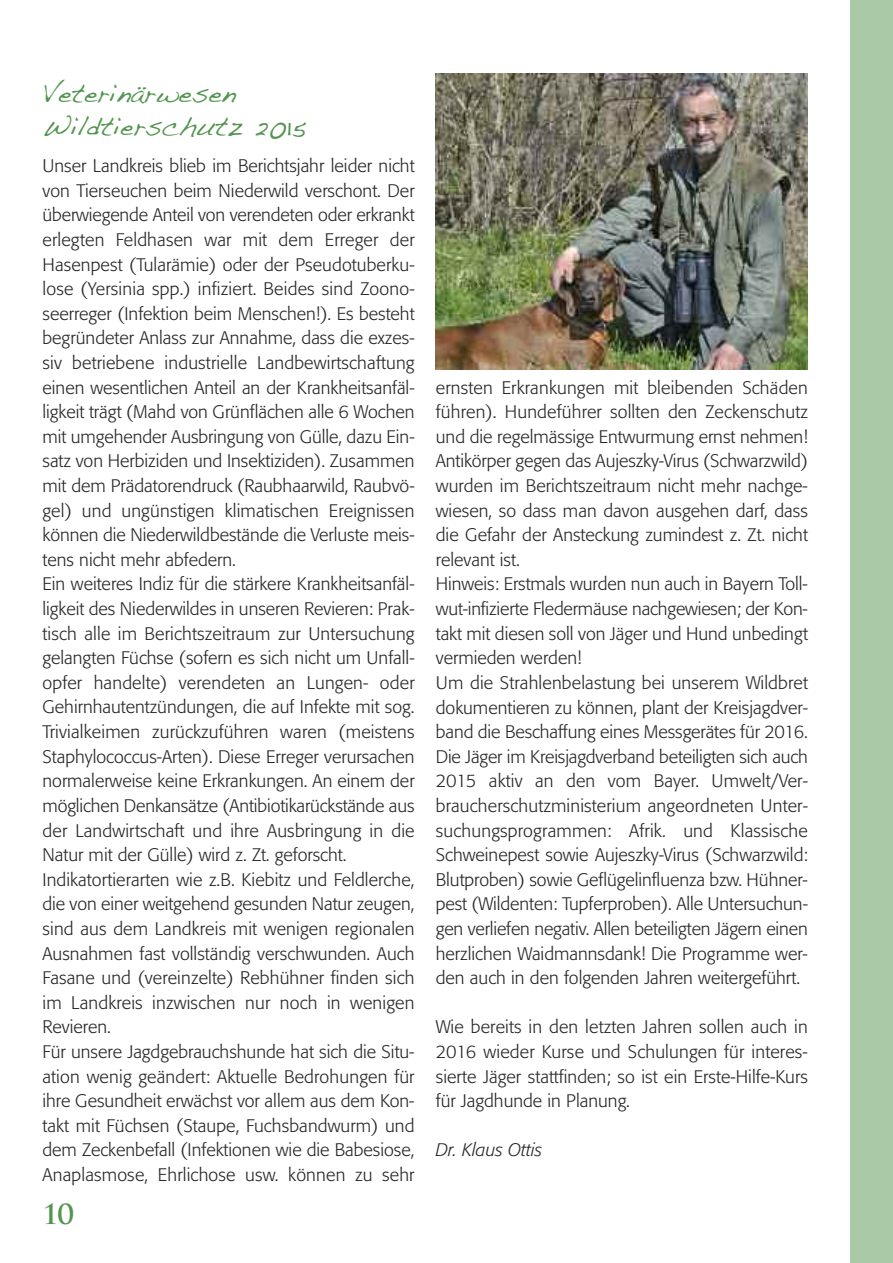
<style>
.page{position:relative;width:893px;height:1263px;background:#fff}
.page>*{position:absolute;margin:0;border:0;box-sizing:border-box;transform-origin:0 0}
.t1{font:27px/33px "Handwriting Dakota";color:#52954e}
.t2{font:700 27px "Trajan";color:#52954e}
.t3{font:300 18px/24.6px "Formata";color:#272627}
.t4{font:italic 300 18px "Formata";color:#272627}
</style>
<div class="page">
<img style="left:436px;top:74px;width:372px;height:295px">
<div style="left:850px;top:0;width:43px;height:1263px;background:#a9caa7"></div>
<h1 class="t1" style="left:43px;top:77px;width:265px">Veterinärwesen<br>Wildtierschutz 2015</h1>
<p class="t3" style="left:42px;top:155px;width:374px">Unser Landkreis blieb im Berichtsjahr leider nicht von Tierseuchen beim Niederwild verschont. Der überwiegende Anteil von verendeten oder erkrankt erlegten Feldhasen war mit dem Erreger der Hasenpest (Tularämie) oder der Pseudotuberku&shy;lose (Yersinia spp.) infiziert. Beides sind Zoono&shy;seerreger (Infektion beim Menschen!). Es besteht begründeter Anlass zur Annahme, dass die exzes&shy;siv betriebene industrielle Landbewirtschaftung einen wesentlichen Anteil an der Krankheitsanfäl&shy;ligkeit trägt (Mahd von Grünflächen alle 6 Wochen mit umgehender Ausbringung von Gülle, dazu Ein&shy;satz von Herbiziden und Insektiziden). Zusammen mit dem Prädatorendruck (Raubhaarwild, Raubvö&shy;gel) und ungünstigen klimatischen Ereignissen können die Niederwildbestände die Verluste meis&shy;tens nicht mehr abfedern.<br>Ein weiteres Indiz für die stärkere Krankheitsanfäl&shy;ligkeit des Niederwildes in unseren Revieren: Prak&shy;tisch alle im Berichtszeitraum zur Untersuchung gelangten Füchse (sofern es sich nicht um Unfall&shy;opfer handelte) verendeten an Lungen- oder Gehirnhautentzündungen, die auf Infekte mit sog.<br>Trivialkeimen zurückzuführen waren (meistens Staphylococcus-Arten). Diese Erreger verursachen normalerweise keine Erkrankungen. An einem der möglichen Denkansätze (Antibiotikarückstände aus der Landwirtschaft und ihre Ausbringung in die Natur mit der Gülle) wird z. Zt. geforscht.<br>Indikatortierarten wie z.B. Kiebitz und Feldlerche, die von einer weitgehend gesunden Natur zeugen, sind aus dem Landkreis mit wenigen regionalen Ausnahmen fast vollständig verschwunden. Auch Fasane und (vereinzelte) Rebhühner finden sich im Landkreis inzwischen nur noch in wenigen Revieren.<br>Für unsere Jagdgebrauchshunde hat sich die Situ&shy;ation wenig geändert: Aktuelle Bedrohungen für ihre Gesundheit erwächst vor allem aus dem Kon&shy;takt mit Füchsen (Staupe, Fuchsbandwurm) und dem Zeckenbefall (Infektionen wie die Babesiose, Anaplasmose, Ehrlichose usw. können zu sehr</p>
<h1 class="t2" style="left:44px;top:1199px;width:32px">10</h1>
<p class="t3" style="left:436px;top:376px;width:374px">ernsten Erkrankungen mit bleibenden Schäden führen). Hundeführer sollten den Zeckenschutz und die regelmässige Entwurmung ernst nehmen!<br>Antikörper gegen das Aujeszky-Virus (Schwarzwild) wurden im Berichtszeitraum nicht mehr nachge&shy;wiesen, so dass man davon ausgehen darf, dass die Gefahr der Ansteckung zumindest z. Zt. nicht relevant ist.<br>Hinweis: Erstmals wurden nun auch in Bayern Toll&shy;wut-infizierte Fledermäuse nachgewiesen; der Kon&shy;takt mit diesen soll von Jäger und Hund unbedingt vermieden werden!<br>Um die Strahlenbelastung bei unserem Wildbret dokumentieren zu können, plant der Kreisjagdver&shy;band die Beschaffung eines Messgerätes für 2016.<br>Die Jäger im Kreisjagdverband beteiligten sich auch 2015 aktiv an den vom Bayer. Umwelt/Ver&shy;braucherschutzministerium angeordneten Unter&shy;suchungsprogrammen: Afrik. und Klassische Schweinepest sowie Aujeszky-Virus (Schwarzwild:<br>Blutproben) sowie Geflügelinfluenza bzw. Hühner&shy;pest (Wildenten: Tupferproben). Alle Untersuchun&shy;gen verliefen negativ. Allen beteiligten Jägern einen herzlichen Waidmannsdank! Die Programme wer&shy;den auch in den folgenden Jahren weitergeführt.</p>
<p class="t3" style="left:436px;top:1016px;width:374px;text-align:justify">Wie bereits in den letzten Jahren sollen auch in 2016 wieder Kurse und Schulungen für interes&shy;sierte Jäger stattfinden; so ist ein Erste-Hilfe-Kurs für Jagdhunde in Planung.</p>
<p class="t4" style="left:436px;top:1142px;width:108px">Dr. Klaus Ottis</p>
</div>
